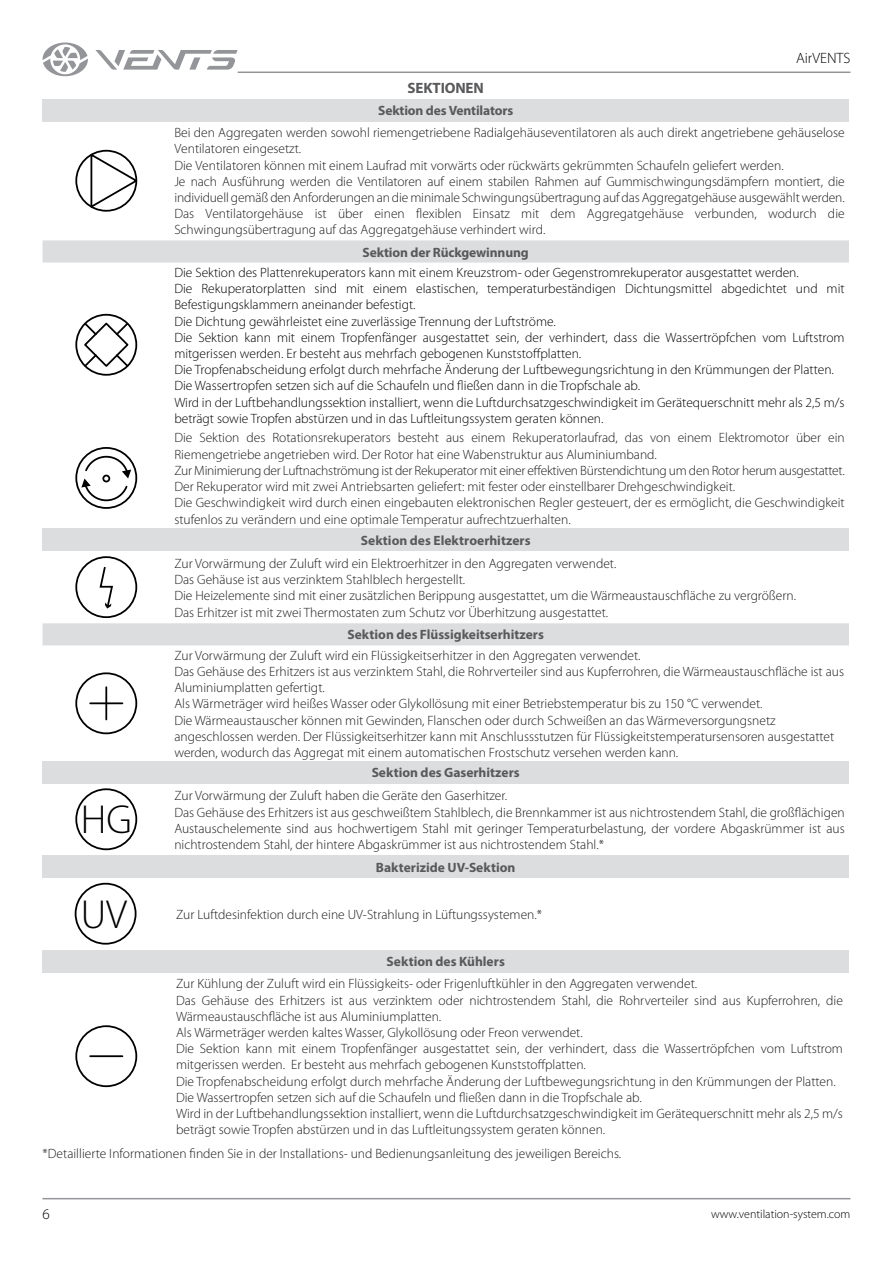
<style>
.page{position:relative;width:893px;height:1263px;background:#fff}
.page>*{position:absolute;margin:0;border:0;box-sizing:border-box;transform-origin:0 0}
.t1{font:300 40.65px "Myriad Pro";color:#000}
.t2{font:300 15px "Myriad Pro";color:#000}
.t3{font:700 15px "Myriad Pro";letter-spacing:-.01em;color:#58595b}
.t4{font:300 13.5px/16.2px "Myriad Pro";color:#1c1c1b}
.t5{font:300 13.5px/16.2px "Myriad Pro";color:#000}
.t6{font:700 13.5px "Myriad Pro";color:#58595b}
.t7{font:300 12px "Myriad Pro";color:#000}
</style>
<div class="page">
<hr style="left:43px;top:1198px;width:807px;height:1px;background:#939598">
<hr style="left:238px;top:72px;width:612px;height:1px;background:#939598">
<svg style="left:95px;top:50px;width:143px;height:20px"></svg>
<svg style="left:43px;top:43px;width:45px;height:33px"></svg>
<div style="left:43px;top:99px;width:806px;height:22px;background:#dcddde"></div>
<svg style="left:43px;top:240px;width:806px;height:405px"></svg>
<div style="left:43px;top:529px;width:806px;height:22px;background:#dcddde"></div>
<div style="left:43px;top:761px;width:806px;height:22px;background:#dcddde"></div>
<div style="left:43px;top:856px;width:806px;height:22px;background:#dcddde"></div>
<div style="left:43px;top:950px;width:806px;height:22px;background:#dcddde"></div>
<svg style="left:90px;top:152px;width:48px;height:58px"></svg>
<div style="left:75px;top:150px;width:62px;height:62px;border:2px solid #000;border-radius:50%"></div>
<div style="left:75px;top:314px;width:62px;height:62px;border:2px solid #000;border-radius:50%"></div>
<svg style="left:83px;top:321px;width:47px;height:47px"></svg>
<div style="left:75px;top:447px;width:62px;height:62px;border:2px solid #000;border-radius:50%"></div>
<svg style="left:81px;top:455px;width:50px;height:47px"></svg>
<div style="left:75px;top:556px;width:62px;height:62px;border:2px solid #000;border-radius:50%"></div>
<svg style="left:98px;top:565px;width:16px;height:43px"></svg>
<div style="left:75px;top:672px;width:62px;height:62px;border:2px solid #000;border-radius:50%"></div>
<hr style="left:90px;top:702px;width:32px;height:2px;background:#000">
<hr style="left:105px;top:687px;width:2px;height:32px;background:#000">
<div style="left:75px;top:788px;width:62px;height:62px;border:2px solid #000;border-radius:50%"></div>
<div style="left:75px;top:883px;width:62px;height:62px;border:2px solid #000;border-radius:50%"></div>
<div style="left:75px;top:1025px;width:62px;height:62px;border:2px solid #000;border-radius:50%"></div>
<hr style="left:90px;top:1055px;width:32px;height:2px;background:#000">
<p class="t2" style="left:796px;top:50px;width:56px">AirVENTS</p>
<h1 class="t1" style="left:81px;top:797px;width:52px">HG</h1>
<p class="t3" style="left:408px;top:78px;width:78px">SEKTIONEN</p>
<p class="t6" style="left:378px;top:102px;width:137px">Sektion des Ventilators</p>
<p class="t4" style="left:174px;top:125px;width:672px">Bei den Aggregaten werden sowohl riemengetriebene Radialgehäuseventilatoren als auch direkt angetriebene gehäuselose Ventilatoren eingesetzt.<br>Die Ventilatoren können mit einem Laufrad mit vorwärts oder rückwärts gekrümmten Schaufeln geliefert werden.<br>Je nach Ausführung werden die Ventilatoren auf einem stabilen Rahmen auf Gummischwingungsdämpfern montiert, die individuell gemäß den Anforderungen an die minimale Schwingungsübertragung auf das Aggregatgehäuse ausgewählt werden.<br>Das Ventilatorgehäuse ist über einen flexiblen Einsatz mit dem Aggregatgehäuse verbunden, wodurch die Schwingungsübertragung auf das Aggregatgehäuse verhindert wird.</p>
<p class="t6" style="left:363px;top:243px;width:168px">Sektion der Rückgewinnung</p>
<p class="t5" style="left:174px;top:265px;width:672px">Die Sektion des Plattenrekuperators kann mit einem Kreuzstrom- oder Gegenstromrekuperator ausgestattet werden.<br>Die Rekuperatorplatten sind mit einem elastischen, temperaturbeständigen Dichtungsmittel abgedichtet und mit Befestigungsklammern aneinander befestigt.<br>Die Dichtung gewährleistet eine zuverlässige Trennung der Luftströme.<br>Die Sektion kann mit einem Tropfenfänger ausgestattet sein, der verhindert, dass die Wassertröpfchen vom Luftstrom mitgerissen werden. Er besteht aus mehrfach gebogenen Kunststoffplatten.<br>Die Tropfenabscheidung erfolgt durch mehrfache Änderung der Luftbewegungsrichtung in den Krümmungen der Platten.<br>Die Wassertropfen setzen sich auf die Schaufeln und fließen dann in die Tropfschale ab.<br>Wird in der Luftbehandlungssektion installiert, wenn die Luftdurchsatzgeschwindigkeit im Gerätequerschnitt mehr als 2,5 m/s beträgt sowie Tropfen abstürzen und in das Luftleitungssystem geraten können.</p>
<p class="t4" style="left:174px;top:430px;width:672px">Die Sektion des Rotationsrekuperators besteht aus einem Rekuperatorlaufrad, das von einem Elektromotor über ein Riemengetriebe angetrieben wird. Der Rotor hat eine Wabenstruktur aus Aluminiumband.<br>Zur Minimierung der Luftnachströmung ist der Rekuperator mit einer effektiven Bürstendichtung um den Rotor herum ausgestattet.<br>Der Rekuperator wird mit zwei Antriebsarten geliefert: mit fester oder einstellbarer Drehgeschwindigkeit.<br>Die Geschwindigkeit wird durch einen eingebauten elektronischen Regler gesteuert, der es ermöglicht, die Geschwindigkeit stufenlos zu verändern und eine optimale Temperatur aufrechtzuerhalten.</p>
<p class="t6" style="left:361px;top:532px;width:171px">Sektion des Elektroerhitzers</p>
<p class="t4" style="left:174px;top:555px;width:623px">Zur Vorwärmung der Zuluft wird ein Elektroerhitzer in den Aggregaten verwendet.<br>Das Gehäuse ist aus verzinktem Stahlblech hergestellt.<br>Die Heizelemente sind mit einer zusätzlichen Berippung ausgestattet, um die Wärmeaustauschfläche zu vergrößern.<br>Das Erhitzer ist mit zwei Thermostaten zum Schutz vor Überhitzung ausgestattet.</p>
<p class="t6" style="left:347px;top:626px;width:198px">Sektion des Flüssigkeitserhitzers</p>
<p class="t4" style="left:174px;top:647px;width:671px">Zur Vorwärmung der Zuluft wird ein Flüssigkeitserhitzer in den Aggregaten verwendet.<br>Das Gehäuse des Erhitzers ist aus verzinktem Stahl, die Rohrverteiler sind aus Kupferrohren, die Wärmeaustauschfläche ist aus Aluminiumplatten gefertigt.<br>Als Wärmeträger wird heißes Wasser oder Glykollösung mit einer Betriebstemperatur bis zu 150 °C verwendet.<br>Die Wärmeaustauscher können mit Gewinden, Flanschen oder durch Schweißen an das Wärmeversorgungsnetz angeschlossen werden. Der Flüssigkeitserhitzer kann mit Anschlussstutzen für Flüssigkeitstemperatursensoren ausgestattet werden, wodurch das Aggregat mit einem automatischen Frostschutz versehen werden kann.</p>
<p class="t6" style="left:372px;top:764px;width:150px">Sektion des Gaserhitzers</p>
<p class="t4" style="left:174px;top:788px;width:672px">Zur Vorwärmung der Zuluft haben die Geräte den Gaserhitzer.<br>Das Gehäuse des Erhitzers ist aus geschweißtem Stahlblech, die Brennkammer ist aus nichtrostendem Stahl, die großflächigen Austauschelemente sind aus hochwertigem Stahl mit geringer Temperaturbelastung, der vordere Abgaskrümmer ist aus nichtrostendem Stahl, der hintere Abgaskrümmer ist aus nichtrostendem Stahl.*</p>
<p class="t6" style="left:376px;top:858px;width:141px">Bakterizide UV-Sektion</p>
<h1 class="t1" style="left:81px;top:892px;width:48px">UV</h1>
<p class="t4" style="left:176px;top:907px;width:367px">Zur Luftdesinfektion durch eine UV-Strahlung in Lüftungssystemen.*</p>
<p class="t6" style="left:387px;top:953px;width:120px">Sektion des Kühlers</p>
<p class="t4" style="left:176px;top:976px;width:668px">Zur Kühlung der Zuluft wird ein Flüssigkeits- oder Frigenluftkühler in den Aggregaten verwendet.<br>Das Gehäuse des Erhitzers ist aus verzinktem oder nichtrostendem Stahl, die Rohrverteiler sind aus Kupferrohren, die Wärmeaustauschfläche ist aus Aluminiumplatten.<br>Als Wärmeträger werden kaltes Wasser, Glykollösung oder Freon verwendet.<br>Die Sektion kann mit einem Tropfenfänger ausgestattet sein, der verhindert, dass die Wassertröpfchen vom Luftstrom mitgerissen werden. Er besteht aus mehrfach gebogenen Kunststoffplatten.<br>Die Tropfenabscheidung erfolgt durch mehrfache Änderung der Luftbewegungsrichtung in den Krümmungen der Platten.<br>Die Wassertropfen setzen sich auf die Schaufeln und fließen dann in die Tropfschale ab.<br>Wird in der Luftbehandlungssektion installiert, wenn die Luftdurchsatzgeschwindigkeit im Gerätequerschnitt mehr als 2,5 m/s beträgt sowie Tropfen abstürzen und in das Luftleitungssystem geraten können.</p>
<p class="t4" style="left:43px;top:1146px;width:580px">*Detaillierte Informationen finden Sie in der Installations- und Bedienungsanleitung des jeweiligen Bereichs.</p>
<p class="t2" style="left:43px;top:1205px;width:9px">6</p>
<p class="t7" style="left:711px;top:1207px;width:141px">www.ventilation-system.com</p>
</div>
